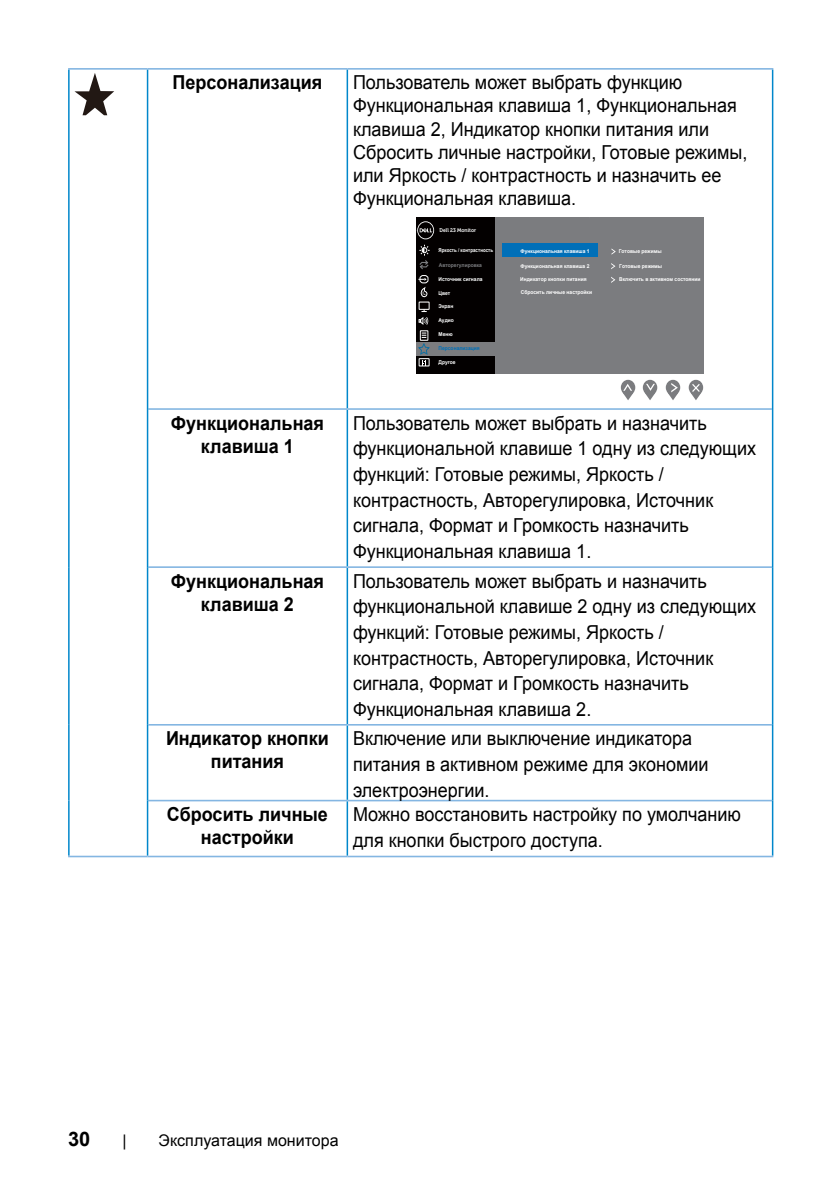
<style>
.page{position:relative;width:840px;height:1191px;background:#fff}
.page>*{position:absolute;margin:0;border:0;box-sizing:border-box;transform-origin:0 0}
.t1{font:700 20px "Arial";color:#000}
.Table_Paragraph{font:19.2px/25.6px "Arial";color:#000;scale:.94 1}
.text_OSD_table{font:19.2px/23px "Arial";color:#000;scale:.94 1}
.text_OSD_table-2{font:700 19.2px/23px "Arial";color:#000;text-align:center;scale:.94 1}
.t2{font:16px "Arial";color:#000}
.t3{font:700 5.4px "Arial";color:#fff;scale:.93 1}
.t4{font:700 5.4px "Arial";color:#fff;scale:.84 1}
.t5{font:700 5.4px "Arial";color:#7b7c7f;scale:.93 1}
.t6{font:700 5.4px "Arial";color:#006fb8;scale:.93 1}
.t7{font:700 5.4px "Museo For Dell";color:#fff;scale:.93 1}
</style>
<div class="page">
<hr style="left:68px;top:68px;width:79px;height:2px;background:#84b6e2">
<hr style="left:68px;top:70px;width:2px;height:339px;background:#0087cb">
<hr style="left:68px;top:409px;width:2px;height:158px;background:#0087cb">
<hr style="left:68px;top:567px;width:2px;height:158px;background:#0087cb">
<hr style="left:68px;top:725px;width:2px;height:75px;background:#0087cb">
<hr style="left:68px;top:800px;width:2px;height:55px;background:#0087cb">
<hr style="left:147px;top:68px;width:200px;height:2px;background:#84b6e2">
<hr style="left:347px;top:68px;width:426px;height:2px;background:#84b6e2">
<hr style="left:148px;top:408px;width:199px;height:2px;background:#84b6e2">
<hr style="left:347px;top:408px;width:424px;height:2px;background:#84b6e2">
<hr style="left:148px;top:566px;width:199px;height:2px;background:#84b6e2">
<hr style="left:347px;top:566px;width:424px;height:2px;background:#84b6e2">
<hr style="left:147px;top:70px;width:1px;height:339px;background:#0087cb">
<hr style="left:346px;top:70px;width:2px;height:338px;background:#0087cb">
<hr style="left:771px;top:70px;width:2px;height:339px;background:#0087cb">
<hr style="left:147px;top:409px;width:1px;height:158px;background:#0087cb">
<hr style="left:346px;top:410px;width:2px;height:156px;background:#0087cb">
<hr style="left:771px;top:409px;width:2px;height:158px;background:#0087cb">
<hr style="left:147px;top:567px;width:1px;height:158px;background:#0087cb">
<hr style="left:346px;top:568px;width:2px;height:156px;background:#0087cb">
<hr style="left:771px;top:567px;width:2px;height:158px;background:#0087cb">
<hr style="left:148px;top:724px;width:199px;height:1px;background:#84b6e2">
<hr style="left:347px;top:724px;width:424px;height:1px;background:#84b6e2">
<hr style="left:148px;top:799px;width:199px;height:2px;background:#84b6e2">
<hr style="left:347px;top:799px;width:424px;height:2px;background:#84b6e2">
<hr style="left:147px;top:725px;width:1px;height:75px;background:#0087cb">
<hr style="left:346px;top:725px;width:2px;height:74px;background:#0087cb">
<hr style="left:771px;top:725px;width:2px;height:75px;background:#0087cb">
<hr style="left:147px;top:800px;width:1px;height:55px;background:#0087cb">
<hr style="left:346px;top:801px;width:2px;height:54px;background:#0087cb">
<hr style="left:771px;top:800px;width:2px;height:55px;background:#0087cb">
<hr style="left:68px;top:855px;width:79px;height:2px;background:#84b6e2">
<hr style="left:147px;top:855px;width:200px;height:2px;background:#84b6e2">
<hr style="left:347px;top:855px;width:426px;height:2px;background:#84b6e2">
<svg style="left:74px;top:73px;width:40px;height:42px"></svg>
<div style="left:415px;top:217px;width:288px;height:157px;background:#7b7c7f"></div>
<div style="left:415px;top:217px;width:79px;height:157px;background:#030000"></div>
<svg style="left:419px;top:245px;width:10px;height:25px"></svg>
<svg style="left:417px;top:221px;width:17px;height:18px"></svg>
<div style="left:418px;top:301px;width:11px;height:9px;border:1px solid #fff"></div>
<div style="left:418px;top:358px;width:11px;height:8px;border:1px solid #fff"></div>
<svg style="left:418px;top:278px;width:8px;height:3px"></svg>
<div style="left:419px;top:275px;width:9px;height:8px;border:1px solid #fff;border-radius:3px"></div>
<svg style="left:418px;top:287px;width:10px;height:38px"></svg>
<div style="left:501px;top:243px;width:96px;height:13px;background:#006fb8"></div>
<div style="left:415px;top:342px;width:80px;height:14px;background:#7b7c7f"></div>
<svg style="left:620px;top:380px;width:15px;height:15px"></svg>
<svg style="left:642px;top:380px;width:15px;height:15px"></svg>
<svg style="left:665px;top:380px;width:14px;height:15px"></svg>
<svg style="left:688px;top:380px;width:14px;height:15px"></svg>
<svg style="left:622px;top:384px;width:11px;height:16px"></svg>
<svg style="left:667px;top:383px;width:11px;height:17px"></svg>
<svg style="left:644px;top:384px;width:11px;height:16px"></svg>
<svg style="left:690px;top:382px;width:11px;height:18px"></svg>
<div style="left:419px;top:330px;width:9px;height:11px;border:1px solid #fff"></div>
<svg style="left:418px;top:333px;width:12px;height:32px"></svg>
<svg style="left:611px;top:263px;width:4px;height:6px"></svg>
<svg style="left:611px;top:277px;width:4px;height:6px"></svg>
<svg style="left:611px;top:248px;width:4px;height:7px"></svg>
<p class="text_OSD_table-2" style="left:172px;top:72px;width:161px">Персонализация</p>
<p class="text_OSD_table" style="left:353px;top:71px;width:421px">Пользователь может выбрать функцию Функциональная клавиша 1, Функциональная клавиша 2, Индикатор кнопки питания или Сбросить личные настройки, Готовые режимы, или Яркость / контрастность и назначить ее Функциональная клавиша.</p>
<p class="t7" style="left:439px;top:227px;width:41px">Dell 23 Monitor</p>
<p class="t3" style="left:520px;top:248px;width:76px">Функциональная клавиша 1</p>
<p class="t3" style="left:520px;top:262px;width:76px">Функциональная клавиша 2</p>
<p class="t3" style="left:520px;top:276px;width:73px">Индикатор кнопки питания</p>
<p class="t3" style="left:520px;top:288px;width:78px">Сбросить личные настройки</p>
<p class="t4" style="left:438px;top:247px;width:66px">Яркость / контрастность</p>
<p class="t3" style="left:618px;top:248px;width:48px">Готовые режимы</p>
<p class="t5" style="left:438px;top:261px;width:48px">Авторегулировка</p>
<p class="t3" style="left:438px;top:276px;width:49px">Источник сигнала</p>
<p class="t3" style="left:438px;top:289px;width:14px">Цвет</p>
<p class="t3" style="left:438px;top:302px;width:17px">Экран</p>
<p class="t6" style="left:438px;top:344px;width:46px">Персонализация</p>
<p class="t3" style="left:619px;top:262px;width:48px">Готовые режимы</p>
<p class="t3" style="left:618px;top:276px;width:89px">Включить в активном состоянии</p>
<p class="t3" style="left:438px;top:316px;width:18px">Аудио</p>
<p class="t3" style="left:438px;top:358px;width:20px">Другое</p>
<p class="t3" style="left:438px;top:330px;width:17px">Меню</p>
<p class="text_OSD_table-2" style="left:171px;top:412px;width:164px">Функциональная клавиша 1</p>
<p class="Table_Paragraph" style="left:353px;top:410px;width:430px">Пользователь может выбрать и назначить функциональной клавише 1 одну из следующих функций: Готовые режимы, Яркость / контрастность, Авторегулировка, Источник сигнала, Формат и Громкость назначить Функциональная клавиша 1.</p>
<p class="text_OSD_table-2" style="left:171px;top:570px;width:164px">Функциональная клавиша 2</p>
<p class="Table_Paragraph" style="left:353px;top:568px;width:430px">Пользователь может выбрать и назначить функциональной клавише 2 одну из следующих функций: Готовые режимы, Яркость / контрастность, Авторегулировка, Источник сигнала, Формат и Громкость назначить Функциональная клавиша 2.</p>
<p class="text_OSD_table-2" style="left:166px;top:727px;width:175px">Индикатор кнопки питания</p>
<p class="Table_Paragraph" style="left:353px;top:726px;width:379px">Включение или выключение индикатора питания в активном режиме для экономии электроэнергии.</p>
<p class="text_OSD_table-2" style="left:167px;top:803px;width:173px">Сбросить личные настройки</p>
<p class="Table_Paragraph" style="left:353px;top:801px;width:414px">Можно восстановить настройку по умолчанию для кнопки быстрого доступа.</p>
<p class="t1" style="left:68px;top:1125px;width:24px">30</p>
<p class="t2" style="left:122px;top:1129px;width:6px">|</p>
<p class="t2" style="left:158px;top:1129px;width:181px">Эксплуатация монитора</p>
</div>
